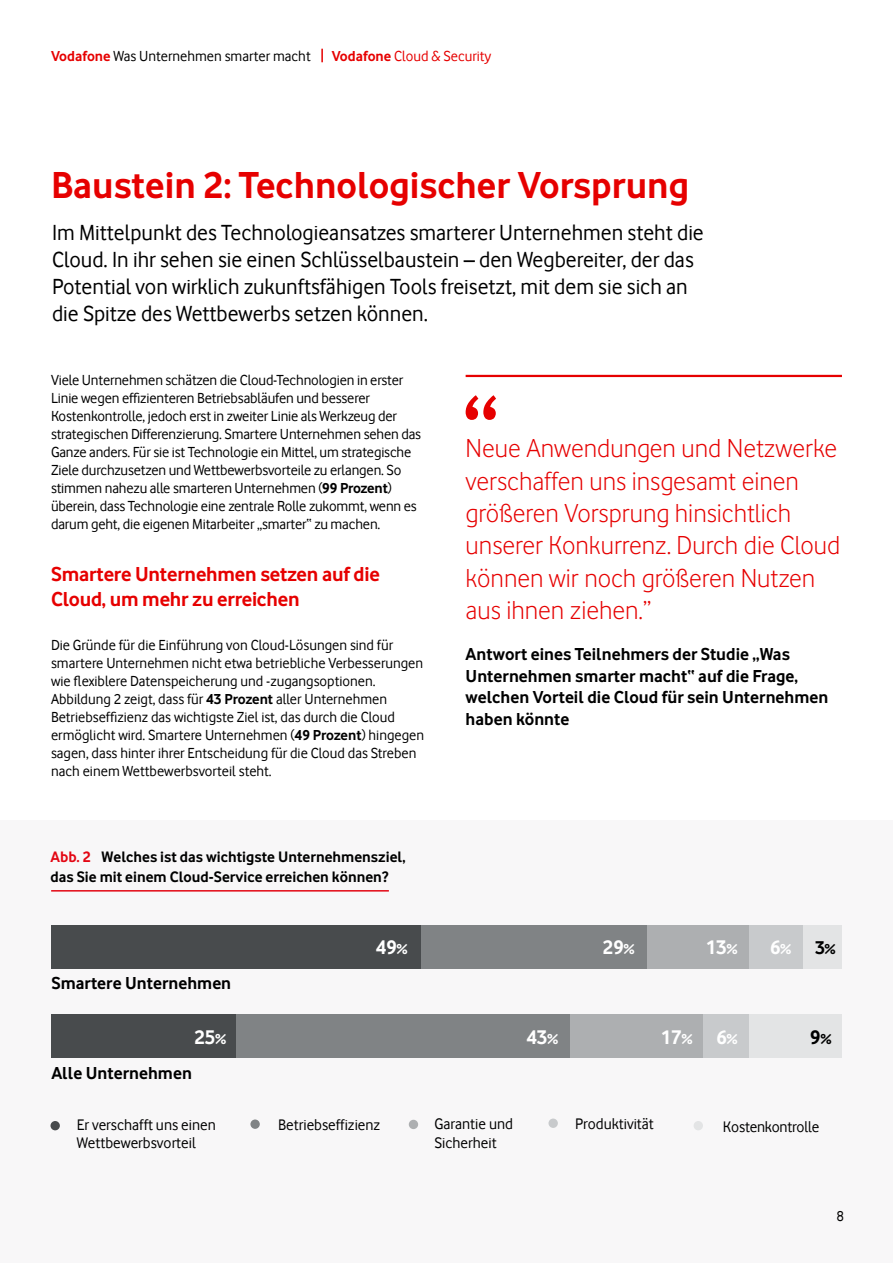
<style>
.page{position:relative;width:893px;height:1263px;background:#fff}
.page>*{position:absolute;margin:0;border:0;box-sizing:border-box;transform-origin:0 0}
.t1{font:700 39px "Vodafone Rg";color:#e60000}
.t2{font:27px/32.4px "Vodafone Lt";color:#e60000}
.t3{font:22.5px/27px "Vodafone Rg";color:#000}
.t4{font:700 21px/25.2px "Vodafone Rg";letter-spacing:-.01em;color:#e60000}
.t5{font:700 20.55px "Vodafone Rg";color:#fff}
.t6{font:700 20.55px "Vodafone Rg";color:#000}
.t7{font:700 18px/21.6px "Vodafone Rg";color:#000}
.t8{font:15.75px/18.9px "Vodafone Rg";color:#000}
.t9{font:700 15.75px/19.5px "Vodafone Rg";color:#000}
.t10{font:15px/18px "Vodafone Rg";letter-spacing:-.01em;color:#000}
.t11{font:15px "Vodafone Rg";color:#e60000}
.s1{font-weight:700;color:#e60000}
.s2{font-weight:700}
.s3{color:#e30613}
.s4{font-size:15px}
.s5{font-size:19.2px;color:#000}
.s6{font-size:15px;color:#000}
</style>
<div class="page">
<svg style="left:321px;top:49px;width:2px;height:13px"></svg>
<hr style="left:466px;top:375px;width:376px;height:2px;background:#e60000">
<svg style="left:466px;top:395px;width:30px;height:25px"></svg>
<div style="left:0;top:821px;width:893px;height:442px;background:#f8f7f8"></div>
<div style="left:616px;top:1014px;width:226px;height:44px;background:#e3e4e5"></div>
<div style="left:577px;top:1014px;width:172px;height:44px;background:#c8cacc"></div>
<div style="left:523px;top:1014px;width:179px;height:44px;background:#adafb1"></div>
<div style="left:51px;top:1014px;width:185px;height:44px;background:#484b4d"></div>
<div style="left:236px;top:1014px;width:333px;height:44px;background:#808385"></div>
<div style="left:616px;top:925px;width:226px;height:44px;background:#e3e4e5"></div>
<div style="left:577px;top:925px;width:226px;height:44px;background:#c8cacc"></div>
<div style="left:523px;top:925px;width:226px;height:44px;background:#adafb1"></div>
<div style="left:51px;top:925px;width:370px;height:44px;background:#484b4d"></div>
<div style="left:421px;top:925px;width:226px;height:44px;background:#808385"></div>
<hr style="left:51px;top:890px;width:338px;height:1px;background:#e30613">
<div style="left:250px;top:1119px;width:10px;height:10px;background:#808385;border-radius:50%"></div>
<div style="left:409px;top:1120px;width:9px;height:9px;background:#adafb1;border-radius:50%"></div>
<div style="left:548px;top:1118px;width:10px;height:10px;background:#c8cacc;border-radius:50%"></div>
<div style="left:694px;top:1121px;width:9px;height:9px;background:#e3e4e5;border-radius:50%"></div>
<div style="left:51px;top:1121px;width:9px;height:9px;background:#484b4d;border-radius:50%"></div>
<p class="t10" style="left:51px;top:47px;width:261px"><span class="s1">Vodafone</span> Was Unternehmen smarter macht</p>
<p class="t11" style="left:332px;top:48px;width:161px"><span class="s2">Vodafone</span> Cloud &amp; Security</p>
<h1 class="t1" style="left:51px;top:162px;width:640px">Baustein 2: Technologischer Vorsprung</h1>
<p class="t3" style="left:52px;top:219px;width:653px">Im Mittelpunkt des Technologieansatzes smarterer Unternehmen steht die Cloud. In ihr sehen sie einen Schlüsselbaustein – den Wegbereiter, der das Potential von wirklich zukunftsfähigen Tools freisetzt, mit dem sie sich an die Spitze des Wettbewerbs setzen können.</p>
<p class="t10" style="left:51px;top:371px;width:372px">Viele Unternehmen schätzen die Cloud-Technologien in erster Linie wegen effizienteren Betriebsabläufen und besserer Kostenkontrolle, jedoch erst in zweiter Linie als Werkzeug der strategischen Differenzierung. Smartere Unternehmen sehen das Ganze anders. Für sie ist Technologie ein Mittel, um strategische Ziele durchzusetzen und Wettbewerbsvorteile zu erlangen. So stimmen nahezu alle smarteren Unternehmen (<span class="s2">99 Prozent</span>) überein, dass Technologie eine zentrale Rolle zukommt, wenn es darum geht, die eigenen Mitarbeiter „smarter“ zu machen.</p>
<h3 class="t4" style="left:51px;top:561px;width:330px">Smartere Unternehmen setzen auf die<br>Cloud, um mehr zu erreichen</h3>
<p class="t10" style="left:51px;top:636px;width:375px">Die Gründe für die Einführung von Cloud-Lösungen sind für smartere Unternehmen nicht etwa betriebliche Verbesserungen wie flexiblere Datenspeicherung und -zugangsoptionen.<br>Abbildung 2 zeigt, dass für <span class="s2">43 Prozent</span> aller Unternehmen Betriebseffizienz das wichtigste Ziel ist, das durch die Cloud ermöglicht wird. Smartere Unternehmen (<span class="s2">49 Prozent</span>) hingegen sagen, dass hinter ihrer Entscheidung für die Cloud das Streben nach einem Wettbewerbsvorteil steht.</p>
<p class="t9" style="left:51px;top:847px;width:357px"><span class="s3">Abb. 2</span> Welches ist das wichtigste Unternehmensziel, das Sie mit einem Cloud-Service erreichen können?</p>
<h2 class="t2" style="left:466px;top:432px;width:376px">Neue Anwendungen und Netzwerke verschaffen uns insgesamt einen größeren Vorsprung hinsichtlich unserer Konkurrenz. Durch die Cloud können wir noch größeren Nutzen aus ihnen ziehen.”</h2>
<p class="t7" style="left:466px;top:643px;width:364px">Antwort eines Teilnehmers der Studie „Was Unternehmen smarter macht“ auf die Frage, welchen Vorteil die Cloud für sein Unternehmen haben könnte</p>
<p class="t7" style="left:51px;top:972px;width:181px">Smartere Unternehmen</p>
<h3 class="t5" style="left:376px;top:935px;width:33px">49<span class="s4">%</span></h3>
<h3 class="t5" style="left:603px;top:935px;width:33px">29<span class="s4">%</span></h3>
<h3 class="t5" style="left:706px;top:935px;width:33px">13<span class="s4">%</span></h3>
<h3 class="t5" style="left:770px;top:935px;width:67px">6<span class="s4">%</span> <span class="s5">3</span><span class="s6">%</span></h3>
<h3 class="t5" style="left:194px;top:1025px;width:33px">25<span class="s4">%</span></h3>
<h3 class="t5" style="left:526px;top:1025px;width:33px">43<span class="s4">%</span></h3>
<h3 class="t5" style="left:661px;top:1025px;width:78px">17<span class="s4">%</span> 6<span class="s4">%</span></h3>
<h3 class="t6" style="left:810px;top:1025px;width:23px">9<span class="s4">%</span></h3>
<p class="t7" style="left:51px;top:1062px;width:142px">Alle Unternehmen</p>
<p class="t8" style="left:77px;top:1115px;width:141px">Er verschafft uns einen<br>Wettbewerbsvorteil</p>
<p class="t8" style="left:278px;top:1115px;width:104px">Betriebseffizienz</p>
<p class="t8" style="left:434px;top:1114px;width:80px">Garantie und<br>Sicherheit</p>
<p class="t8" style="left:575px;top:1114px;width:80px">Produktivität</p>
<p class="t8" style="left:723px;top:1117px;width:98px">Kostenkontrolle</p>
<p class="t10" style="left:837px;top:1206px;width:9px">8</p>
</div>
